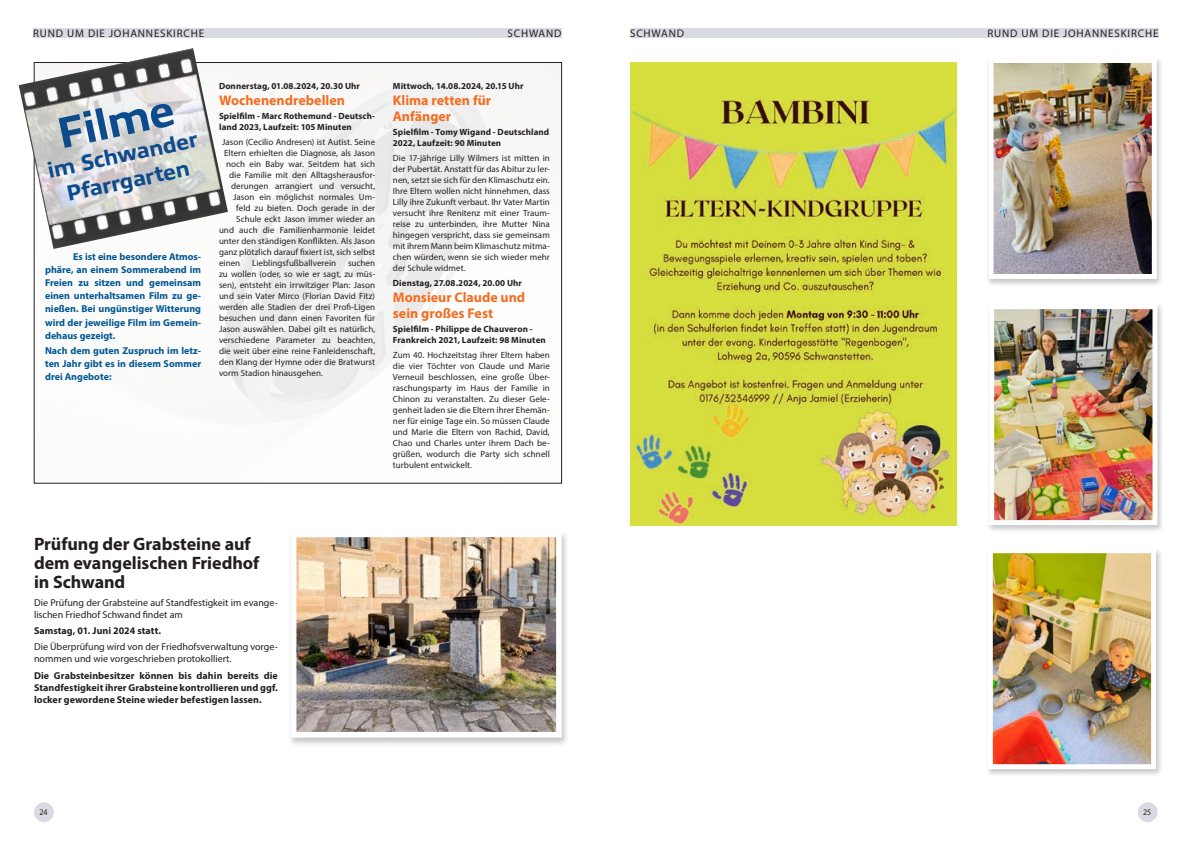
<style>
.page{position:relative;width:1191px;height:842px;background:#fff}
.page>*{position:absolute;margin:0;border:0;box-sizing:border-box;transform-origin:0 0}
.t1{font:800 44px "Allumi Std";color:#0c4b8c}
.t2{font:800 22px/26.4px "Allumi Std";color:#0c4b8c;text-align:center}
._08_Headlines_Bold{font:700 18px/19px "Myriad Pro";letter-spacing:-.005em;color:#231f20}
._10_Subline_Bold_Orange{font:700 14px/16px "Myriad Pro";color:#f36e21}
._03_Kopf{font:11px "Myriad Pro";letter-spacing:.075em;color:#231f20}
._21_Subline_orange{font:700 10px/13px "Myriad Pro";color:#015793;text-align:justify}
._04_Body_Regular_Blocksatz{font:10px/12px "Myriad Pro";color:#231f20}
._04_Body_Regular_Blocksatz-2{font:700 10px/12px "Myriad Pro";letter-spacing:.005em;color:#231f20;text-align:justify}
._04_Body_Regular_Blocksatz-3{font:9px/11px "Myriad Pro";letter-spacing:.005em;color:#231f20;text-align:justify}
._05_Body_Bold_linksbündig{font:700 9px/11px "Myriad Pro";letter-spacing:.01em;color:#231f20}
.t3{font:8.5px "Myriad Pro";color:#231f20;scale:.94 1}
</style>
<div class="page">
<img style="left:630px;top:62px;width:326px;height:463px">
<div style="left:1137px;top:802px;width:20px;height:20px;background:#d9dae2;border-radius:50%"></div>
<div style="left:34px;top:802px;width:20px;height:20px;background:#d9dae2;border-radius:50%"></div>
<div style="left:33px;top:28px;width:528px;height:10px;background:#d9dae2"></div>
<div style="left:630px;top:28px;width:528px;height:10px;background:#d9dae2"></div>
<svg style="left:225px;top:64px;width:335px;height:357px;fill:#f7f7f6"></svg>
<img style="left:19px;top:48px;width:209px;height:201px">
<img style="left:24px;top:74px;width:197px;height:151px">
<div style="left:288px;top:530px;width:281px;height:217px;background:#231f20;opacity:.25"></div>
<img style="left:288px;top:530px;width:276px;height:210px">
<div style="left:986px;top:57px;width:177px;height:230px;background:#231f20;opacity:.25"></div>
<img style="left:986px;top:57px;width:173px;height:224px">
<div style="left:986px;top:303px;width:178px;height:230px;background:#231f20;opacity:.25"></div>
<img style="left:986px;top:303px;width:174px;height:224px">
<div style="left:985px;top:547px;width:177px;height:230px;background:#231f20;opacity:.25"></div>
<img style="left:985px;top:547px;width:173px;height:225px">
<p class="_03_Kopf" style="left:33px;top:26px;width:172px">RUND UM DIE JOHANNESKIRCHE</p>
<p class="_03_Kopf" style="left:507px;top:26px;width:55px">SCHWAND</p>
<p class="_03_Kopf" style="left:630px;top:26px;width:55px">SCHWAND</p>
<p class="_03_Kopf" style="left:987px;top:26px;width:172px">RUND UM DIE JOHANNESKIRCHE</p>
<p class="t1" style="left:52px;top:111px;width:120px;rotate:-12deg">Filme</p>
<p class="t2" style="left:45px;top:158px;width:155px;rotate:-12deg">im Schwander<br>Pfarrgarten</p>
<p class="_21_Subline_orange" style="left:45px;top:250px;width:158px;text-indent:28px">Es ist eine besondere Atmos&shy;phäre, an einem Sommerabend im Freien zu sitzen und gemeinsam einen unterhaltsamen Film zu ge&shy;nießen. Bei ungünstiger Witterung wird der jeweilige Film im Gemein&shy;dehaus gezeigt.</p>
<p class="_21_Subline_orange" style="left:45px;top:344px;width:158px">Nach dem guten Zuspruch im letz&shy;ten Jahr gibt es in diesem Sommer drei Angebote:</p>
<p class="_05_Body_Bold_linksbündig" style="left:219px;top:80px;width:142px">Donnerstag, 01.08.2024, 20.30 Uhr</p>
<p class="_10_Subline_Bold_Orange" style="left:219px;top:92px;width:127px">Wochenendrebellen</p>
<p class="_05_Body_Bold_linksbündig" style="left:219px;top:110px;width:158px">Spielfilm - Marc Rothemund - Deutsch&shy;land 2023, Laufzeit: 105 Minuten</p>
<p class="_04_Body_Regular_Blocksatz-3" style="left:222px;top:136px;width:154px">Jason (Cecilio Andresen) ist Autist. Seine</p>
<p class="_04_Body_Regular_Blocksatz-3" style="left:224px;top:147px;width:152px">Eltern erhielten die Diagnose, als Jason</p>
<p class="_04_Body_Regular_Blocksatz-3" style="left:226px;top:158px;width:151px">noch ein Baby war. Seitdem hat sich</p>
<p class="_04_Body_Regular_Blocksatz-3" style="left:229px;top:169px;width:148px">die Familie mit den Alltagsherausfor-</p>
<p class="_04_Body_Regular_Blocksatz-3" style="left:231px;top:180px;width:145px">derungen arrangiert und versucht,</p>
<p class="_04_Body_Regular_Blocksatz-3" style="left:233px;top:191px;width:144px">Jason ein möglichst normales Um-</p>
<p class="_04_Body_Regular_Blocksatz-3" style="left:236px;top:202px;width:141px">feld zu bieten. Doch gerade in der</p>
<p class="_04_Body_Regular_Blocksatz-3" style="left:236px;top:213px;width:141px">Schule eckt Jason immer wieder an</p>
<p class="_04_Body_Regular_Blocksatz-3" style="left:219px;top:224px;width:158px">und auch die Familienharmonie leidet</p>
<p class="_04_Body_Regular_Blocksatz-3" style="left:219px;top:235px;width:158px">unter den ständigen Konflikten. Als Jason</p>
<p class="_04_Body_Regular_Blocksatz-3" style="left:219px;top:246px;width:158px">ganz plötzlich darauf fixiert ist, sich selbst</p>
<p class="_04_Body_Regular_Blocksatz-3" style="left:219px;top:257px;width:23px">einen</p>
<p class="_04_Body_Regular_Blocksatz-3" style="left:252px;top:257px;width:86px">Lieblingsfußballverein</p>
<p class="_04_Body_Regular_Blocksatz-3" style="left:219px;top:257px;width:158px;text-indent:129px">suchen zu wollen (oder, so wie er sagt, zu müs&shy;sen), entsteht ein irrwitziger Plan: Jason und sein Vater Mirco (Florian David Fitz) werden alle Stadien der drei Profi-Ligen besuchen und dann einen Favoriten für Jason auswählen. Dabei gilt es natürlich, verschiedene Parameter zu beachten, die weit über eine reine Fanleidenschaft, den Klang der Hymne oder die Bratwurst vorm Stadion hinausgehen.</p>
<p class="_05_Body_Bold_linksbündig" style="left:393px;top:80px;width:132px">Mittwoch, 14.08.2024, 20.15 Uhr</p>
<p class="_10_Subline_Bold_Orange" style="left:393px;top:92px;width:100px">Klima retten für<br>Anfänger</p>
<p class="_05_Body_Bold_linksbündig" style="left:393px;top:126px;width:158px">Spielfilm - Tomy Wigand - Deutschland<br>2022, Laufzeit: 90 Minuten</p>
<p class="_04_Body_Regular_Blocksatz-3" style="left:393px;top:152px;width:158px">Die 17-jährige Lilly Wilmers ist mitten in der Pubertät. Anstatt für das Abitur zu ler&shy;nen, setzt sie sich für den Klimaschutz ein.<br>Ihre Eltern wollen nicht hinnehmen, dass Lilly ihre Zukunft verbaut. Ihr Vater Martin versucht ihre Renitenz mit einer Traum&shy;reise zu unterbinden, ihre Mutter Nina hingegen verspricht, dass sie gemeinsam mit ihrem Mann beim Klimaschutz mitma&shy;chen würden, wenn sie sich wieder mehr der Schule widmet.</p>
<p class="_05_Body_Bold_linksbündig" style="left:393px;top:277px;width:131px">Dienstag, 27.08.2024, 20.00 Uhr</p>
<p class="_10_Subline_Bold_Orange" style="left:393px;top:289px;width:134px">Monsieur Claude und sein großes Fest</p>
<p class="_05_Body_Bold_linksbündig" style="left:393px;top:323px;width:154px">Spielfilm - Philippe de Chauveron -<br>Frankreich 2021, Laufzeit: 98 Minuten</p>
<p class="_04_Body_Regular_Blocksatz-3" style="left:393px;top:350px;width:158px">Zum 40. Hochzeitstag ihrer Eltern haben die vier Töchter von Claude und Marie Verneuil beschlossen, eine große Über&shy;raschungsparty im Haus der Familie in Chinon zu veranstalten. Zu dieser Gele&shy;genheit laden sie die Eltern ihrer Ehemän&shy;ner für einige Tage ein. So müssen Claude und Marie die Eltern von Rachid, David, Chao und Charles unter ihrem Dach be&shy;grüßen, wodurch die Party sich schnell turbulent entwickelt.</p>
<p class="_08_Headlines_Bold" style="left:34px;top:534px;width:227px">Prüfung der Grabsteine auf dem evangelischen Friedhof in Schwand</p>
<p class="_04_Body_Regular_Blocksatz" style="left:34px;top:596px;width:245px">Die Prüfung der Grabsteine auf Standfestigkeit im evange&shy;lischen Friedhof Schwand findet am</p>
<p class="_04_Body_Regular_Blocksatz-2" style="left:34px;top:624px;width:129px">Samstag, 01. Juni 2024 statt.</p>
<p class="_04_Body_Regular_Blocksatz" style="left:34px;top:641px;width:245px">Die Überprüfung wird von der Friedhofsverwaltung vorge&shy;nommen und wie vorgeschrieben protokolliert.</p>
<p class="_04_Body_Regular_Blocksatz-2" style="left:34px;top:669px;width:245px">Die Grabsteinbesitzer können bis dahin bereits die Standfestigkeit ihrer Grabsteine kontrollieren und ggf. locker gewordene Steine wieder befestigen lassen.</p>
<p class="t3" style="left:39px;top:806px;width:10px">24</p>
<p class="t3" style="left:1143px;top:806px;width:10px">25</p>
</div>
